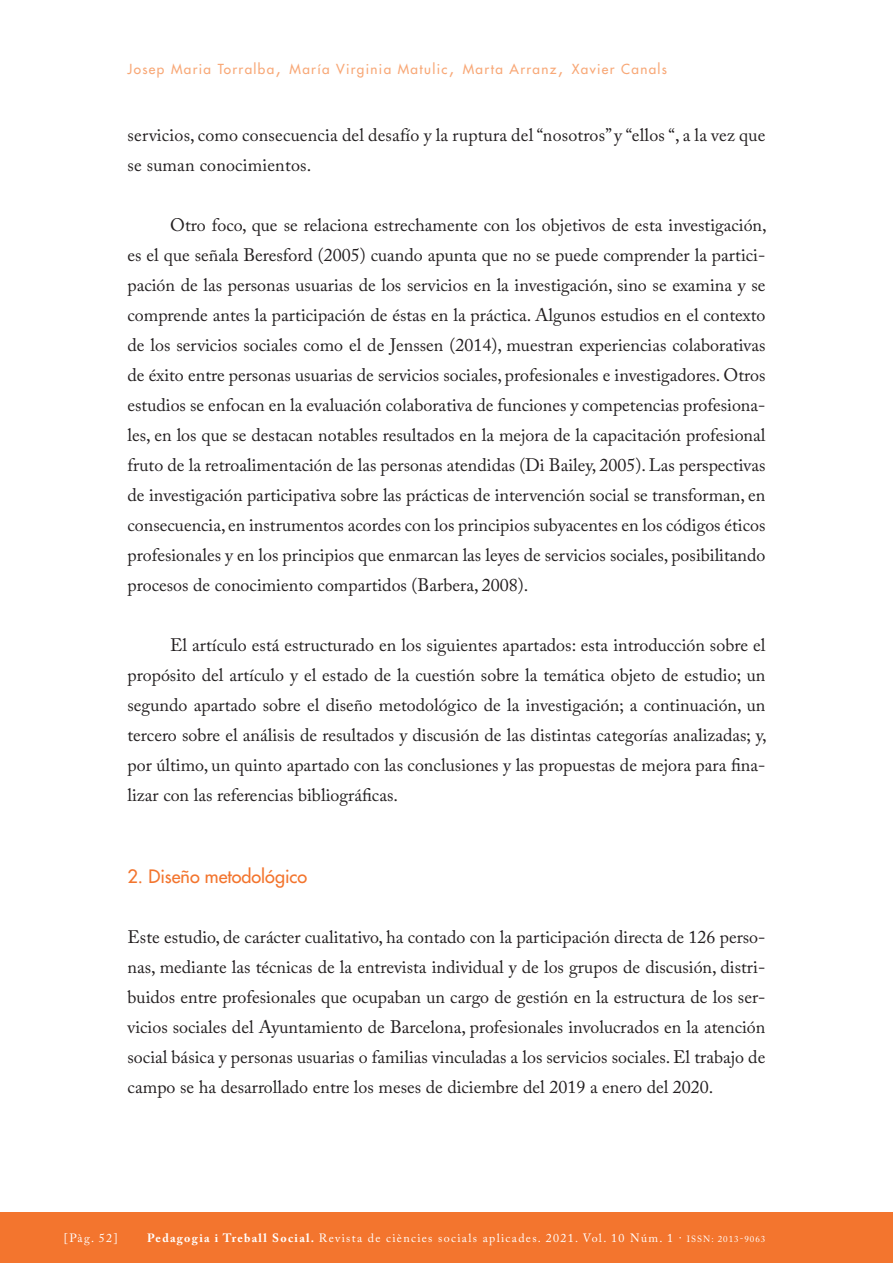
<style>
.page{position:relative;width:893px;height:1263px;background:#fff}
.page>*{position:absolute;margin:0;border:0;box-sizing:border-box;transform-origin:0 0}
.TEXT_COMU{font:18px/30px "Adobe Caslon Pro";color:#231f20;text-align:justify}
.INTERTITOLS{font:18px "Futura";color:#f3752e}
.CAPÇALERA_ESQUERRA{font:13.5px "Futura";letter-spacing:.1em;color:#f8a877}
.t1{font:12px "Adobe Caslon Pro";letter-spacing:.11em;color:#fff}
.s1{font-size:18px}
.s2{font-weight:700}
.s3{font-size:9px}
</style>
<div class="page">
<div style="left:0;top:1212px;width:893px;height:51px;background:#f3752e"></div>
<p class="CAPÇALERA_ESQUERRA" style="left:128px;top:60px;width:541px">Josep Maria Torralba<span class="s1">,</span> María Virginia Matulic<span class="s1">,</span> Marta Arranz<span class="s1">,</span> Xavier Canals</p>
<p class="TEXT_COMU" style="left:128px;top:120px;width:639px">servicios, como consecuencia del desafío y la ruptura del “nosotros” y “ellos “, a la vez que se suman conocimientos.</p>
<p class="TEXT_COMU" style="left:128px;top:210px;width:641px;text-indent:43px">Otro foco, que se relaciona estrechamente con los objetivos de esta investigación, es el que señala Beresford (2005) cuando apunta que no se puede comprender la partici&shy;pación de las personas usuarias de los servicios en la investigación, sino se examina y se comprende antes la participación de éstas en la práctica. Algunos estudios en el contexto de los servicios sociales como el de Jenssen (2014), muestran experiencias colaborativas de éxito entre personas usuarias de servicios sociales, profesionales e investigadores. Otros estudios se enfocan en la evaluación colaborativa de funciones y competencias profesiona&shy;les, en los que se destacan notables resultados en la mejora de la capacitación profesional fruto de la retroalimentación de las personas atendidas (Di Bailey, 2005). Las perspectivas de investigación participativa sobre las prácticas de intervención social se transforman, en consecuencia, en instrumentos acordes con los principios subyacentes en los códigos éticos profesionales y en los principios que enmarcan las leyes de servicios sociales, posibilitando procesos de conocimiento compartidos (Barbera, 2008).</p>
<p class="TEXT_COMU" style="left:128px;top:630px;width:641px;text-indent:43px">El artículo está estructurado en los siguientes apartados: esta introducción sobre el propósito del artículo y el estado de la cuestión sobre la temática objeto de estudio; un segundo apartado sobre el diseño metodológico de la investigación; a continuación, un tercero sobre el análisis de resultados y discusión de las distintas categorías analizadas; y, por último, un quinto apartado con las conclusiones y las propuestas de mejora para fina&shy;lizar con las referencias bibliográficas.</p>
<p class="INTERTITOLS" style="left:128px;top:864px;width:181px">2. Diseño metodológico</p>
<p class="TEXT_COMU" style="left:128px;top:921px;width:639px">Este estudio, de carácter cualitativo, ha contado con la participación directa de 126 perso&shy;nas, mediante las técnicas de la entrevista individual y de los grupos de discusión, distri&shy;buidos entre profesionales que ocupaban un cargo de gestión en la estructura de los ser&shy;vicios sociales del Ayuntamiento de Barcelona, profesionales involucrados en la atención social básica y personas usuarias o familias vinculadas a los servicios sociales. El trabajo de campo se ha desarrollado entre los meses de diciembre del 2019 a enero del 2020.</p>
<p class="t1" style="left:64px;top:1231px;width:56px">[Pàg. 52]</p>
<p class="t1" style="left:147px;top:1231px;width:620px"><span class="s2">Pedagogia i Treball Social.</span> Revista de ciències socials aplicades. 2021. Vol. 10 Núm. 1 · <span class="s3">ISSN: 2013-9063</span></p>
</div>
